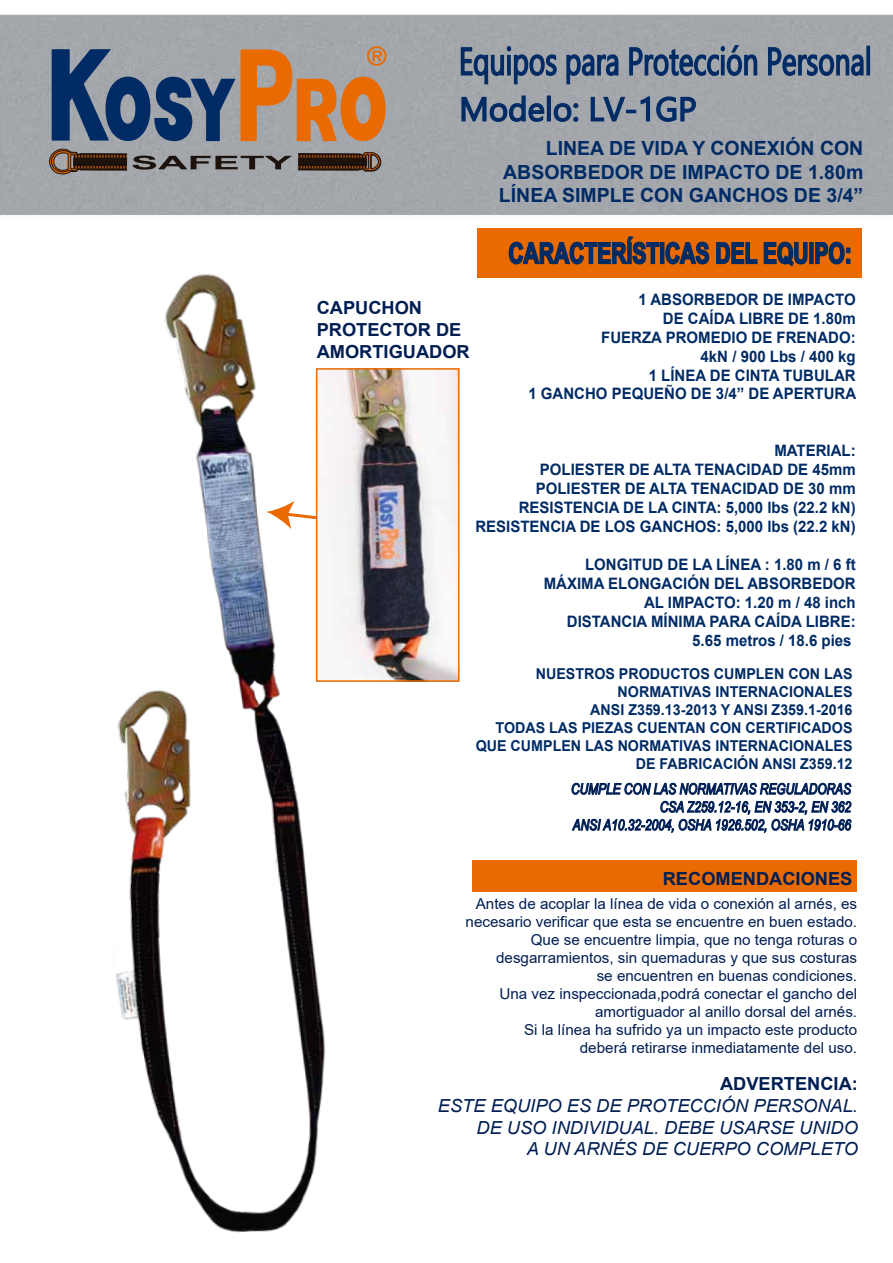
<style>
.page{position:relative;width:893px;height:1263px;background:#fff}
.page>*{position:absolute;margin:0;border:0;box-sizing:border-box;transform-origin:0 0}
.t1{font:33px "Ebrima";color:#002b65}
.t2{font:700 28.65px "Arial";color:#002b65;scale:.73 1}
.t3{font:700 19.5px/23.4px "Arial";color:#002b65;text-align:justify}
.t4{font:italic 18px/21.6px "Arial";color:#001e53;text-align:right}
.t5{font:700 18px/21.6px "Arial";color:#001e53}
.t6{font:700 15.75px/18.9px "Arial";color:#002b65;text-align:right;scale:.95 1}
.t7{font:15px/18px "Arial";color:#001e53;text-align:right}
.t8{font:700 15px/18px "Arial";color:#002b65;text-align:right;scale:.95 1}
.t9{font:italic 15px/18px "Arial";color:#002055;text-align:right;scale:.79 1}
</style>
<div class="page">
<div style="left:472px;top:860px;width:385px;height:31px;background:#e96a00"></div>
<div style="left:477px;top:228px;width:385px;height:50px;background:#e96a00"></div>
<img style="left:0;top:14px;width:893px;height:251px">
<svg style="left:767px;top:46px;width:97px;height:31px;background:#62758f"></svg>
<svg style="left:866px;top:46px;width:4px;height:30px"></svg>
<svg style="left:460px;top:44px;width:298px;height:97px;background:#848f9e"></svg>
<svg style="left:531px;top:236px;width:277px;height:31px"></svg>
<div style="left:809px;top:242px;width:5px;height:22px;border:2px solid #002b65"></div>
<svg style="left:814px;top:241px;width:36px;height:24px"></svg>
<svg style="left:49px;top:46px;width:338px;height:177px;background:#928987"></svg>
<img style="left:0;top:223px;width:531px;height:1010px">
<svg style="left:571px;top:782px;width:281px;height:51px"></svg>
<img style="left:319px;top:371px;width:138px;height:308px">
<div style="left:316px;top:368px;width:144px;height:314px;border:2px solid #e96a00"></div>
<svg style="left:267px;top:501px;width:53px;height:28px"></svg>
<h1 class="t1" style="left:459px;top:85px;width:239px">Modelo: LV-1GP</h1>
<p class="t5" style="left:317px;top:298px;width:155px">CAPUCHON<br>PROTECTOR DE<br>AMORTIGUADOR</p>
<p class="t3" style="left:499px;top:137px;width:366px;text-indent:47px">LINEA DE VIDA Y CONEXIÓN CON ABSORBEDOR DE IMPACTO DE 1.80m LÍNEA SIMPLE CON GANCHOS DE 3/4”</p>
<h2 class="t2" style="left:508px;top:233px;width:472px">CARACTERÍSTICAS DEL EQUIPO:</h2>
<p class="t6" style="left:528px;top:290px;width:347px">1 ABSORBEDOR DE IMPACTO<br>DE CAÍDA LIBRE DE 1.80m<br>FUERZA PROMEDIO DE FRENADO:<br>4kN / 900 Lbs / 400 kg<br>1 LÍNEA DE CINTA TUBULAR<br>1 GANCHO PEQUEÑO DE 3/4” DE APERTURA</p>
<p class="t6" style="left:475px;top:441px;width:402px">MATERIAL:<br>POLIESTER DE ALTA TENACIDAD DE 45mm POLIESTER DE ALTA TENACIDAD DE 30 mm RESISTENCIA DE LA CINTA: 5,000 lbs (22.2 kN)<br>RESISTENCIA DE LOS GANCHOS: 5,000 lbs (22.2 kN)</p>
<p class="t6" style="left:544px;top:555px;width:330px">LONGITUD DE LA LÍNEA : 1.80 m / 6 ft<br>MÁXIMA ELONGACIÓN DEL ABSORBEDOR<br>AL IMPACTO: 1.20 m / 48 inch<br>DISTANCIA MÍNIMA PARA CAÍDA LIBRE:<br>5.65 metros / 18.6 pies</p>
<p class="t8" style="left:476px;top:664px;width:398px">NUESTROS PRODUCTOS CUMPLEN CON LAS NORMATIVAS INTERNACIONALES<br>ANSI Z359.13-2013 Y ANSI Z359.1-2016<br>TODAS LAS PIEZAS CUENTAN CON CERTIFICADOS QUE CUMPLEN LAS NORMATIVAS INTERNACIONALES DE FABRICACIÓN ANSI Z359.12</p>
<p class="t9" style="left:571px;top:780px;width:356px">CUMPLE CON LAS NORMATIVAS REGULADORAS<br>CSA Z259.12-16, EN 353-2, EN 362<br>ANSI A10.32-2004, OSHA 1926.502, OSHA 1910-66</p>
<p class="t5" style="left:663px;top:868px;width:191px">RECOMENDACIONES</p>
<p class="t7" style="left:466px;top:895px;width:393px">Antes de acoplar la línea de vida o conexión al arnés, es necesario verificar que esta se encuentre en buen estado.<br>Que se encuentre limpia, que no tenga roturas o desgarramientos, sin quemaduras y que sus costuras<br>se encuentren en buenas condiciones.<br>Una vez inspeccionada,podrá conectar el gancho del amortiguador al anillo dorsal del arnés.<br>Si la línea ha sufrido ya un impacto este producto<br>deberá retirarse inmediatamente del uso.</p>
<p class="t5" style="left:720px;top:1073px;width:139px">ADVERTENCIA:</p>
<p class="t4" style="left:438px;top:1095px;width:422px">ESTE EQUIPO ES DE PROTECCIÓN PERSONAL.<br>DE USO INDIVIDUAL. DEBE USARSE UNIDO<br>A UN ARNÉS DE CUERPO COMPLETO</p>
</div>
